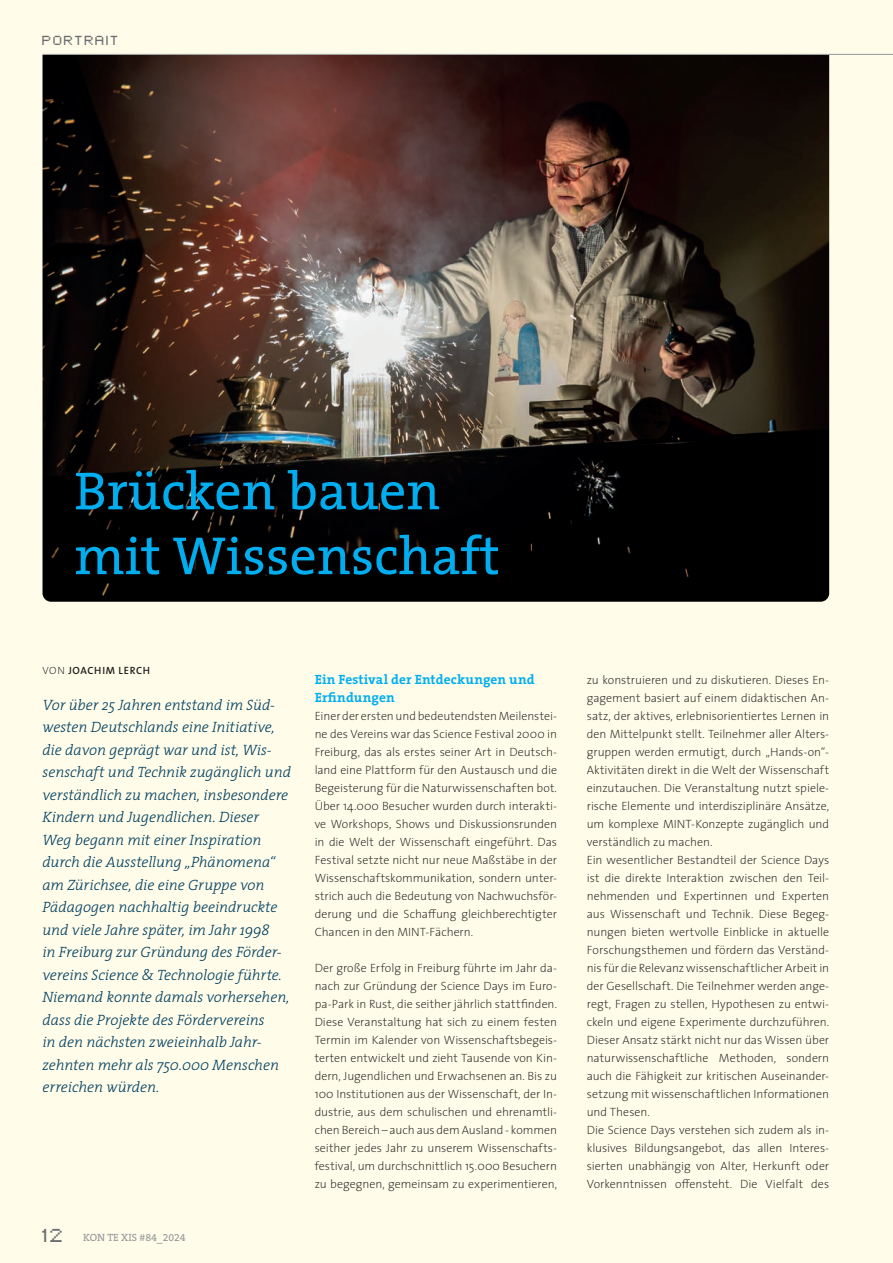
<style>
.page{position:relative;width:893px;height:1263px;background:#fffde9}
.page>*{position:absolute;margin:0;border:0;box-sizing:border-box;transform-origin:0 0}
.t1{font:54px/64.8px "The Serif";color:#00aeef}
.t2{font:italic 300 15px/22.5px "The Serif";letter-spacing:-.005em;color:#003e60}
.t3{font:15px "Pixel FJ8 pt 1 Normal";color:#6c6d70}
.t4{font:700 13.5px/18px "The Serif";letter-spacing:.005em;color:#00aeef}
.t5{font:200 12px/18px "The Sans";color:#231f20;text-align:justify}
.t6{font:10.5px "The Serif B W5 Plain";color:#939598}
.t7{font:600 10.5px "The Sans";letter-spacing:.065em;color:#231f20}
.t8{font:10.5px "Pixel FJ8 pt 1 Normal";letter-spacing:.16em;color:#6c6d70}
.s1{font-weight:200}
</style>
<div class="page">
<img style="left:43px;top:55px;width:786px;height:547px">
<hr style="left:43px;top:54px;width:850px;height:1px;background:#939598">
<p class="t8" style="left:43px;top:32px;width:78px">PORTRAIT</p>
<h1 class="t1" style="left:74px;top:457px;width:427px">Brücken bauen mit Wissenschaft</h1>
<p class="t7" style="left:43px;top:661px;width:109px"><span class="s1">VON</span> JOACHIM LERCH</p>
<p class="t2" style="left:43px;top:693px;width:250px">Vor über 25 Jahren entstand im Süd&shy;westen Deutschlands eine Initiative, die davon geprägt war und ist, Wis&shy;senschaft und Technik zugänglich und verständlich zu machen, insbesondere Kindern und Jugendlichen. Dieser Weg begann mit einer Inspiration durch die Ausstellung „Phänomena“ am Zürichsee, die eine Gruppe von Pädagogen nachhaltig beeindruckte und viele Jahre später, im Jahr 1998<br>in Freiburg zur Gründung des Förder&shy;vereins Science &amp; Technologie führte.<br>Niemand konnte damals vorhersehen, dass die Projekte des Fördervereins<br>in den nächsten zweieinhalb Jahr&shy;zehnten mehr als 750.000 Menschen erreichen würden.</p>
<p class="t3" style="left:43px;top:1223px;width:23px">12</p>
<p class="t6" style="left:83px;top:1231px;width:104px">KON TE XIS #84_2024</p>
<p class="t4" style="left:315px;top:670px;width:222px">Ein Festival der Entdeckungen und<br>Erfindungen</p>
<p class="t5" style="left:315px;top:707px;width:244px">Einer der ersten und bedeutendsten Meilenstei&shy;ne des Vereins war das Science Festival 2000 in Freiburg, das als erstes seiner Art in Deutsch&shy;land eine Plattform für den Austausch und die Begeisterung für die Naturwissenschaften bot.<br>Über 14.000 Besucher wurden durch interakti&shy;ve Workshops, Shows und Diskussionsrunden in die Welt der Wissenschaft eingeführt. Das Festival setzte nicht nur neue Maßstäbe in der Wissenschaftskommunikation, sondern unter&shy;strich auch die Bedeutung von Nachwuchsför&shy;derung und die Schaffung gleichberechtigter Chancen in den MINT-Fächern.</p>
<p class="t5" style="left:315px;top:959px;width:244px">Der große Erfolg in Freiburg führte im Jahr da&shy;nach zur Gründung der Science Days im Euro&shy;pa-Park in Rust, die seither jährlich stattfinden.<br>Diese Veranstaltung hat sich zu einem festen Termin im Kalender von Wissenschaftsbegeis&shy;terten entwickelt und zieht Tausende von Kin&shy;dern, Jugendlichen und Erwachsenen an. Bis zu 100 Institutionen aus der Wissenschaft, der In&shy;dustrie, aus dem schulischen und ehrenamtli&shy;chen Bereich – auch aus dem Ausland - kommen seither jedes Jahr zu unserem Wissenschafts&shy;festival, um durchschnittlich 15.000 Besuchern zu begegnen, gemeinsam zu experimentieren,</p>
<p class="t5" style="left:587px;top:671px;width:244px;text-align:left">zu konstruieren und zu diskutieren. Dieses En&shy;gagement basiert auf einem didaktischen An&shy;satz, der aktives, erlebnisorientiertes Lernen in den Mittelpunkt stellt. Teilnehmer aller Alters&shy;gruppen werden ermutigt, durch „Hands-on“- Aktivitäten direkt in die Welt der Wissenschaft einzutauchen. Die Veranstaltung nutzt spiele&shy;rische Elemente und interdisziplinäre Ansätze, um komplexe MINT-Konzepte zugänglich und verständlich zu machen.<br>Ein wesentlicher Bestandteil der Science Days ist die direkte Interaktion zwischen den Teil&shy;nehmenden und Expertinnen und Experten aus Wissenschaft und Technik. Diese Begeg&shy;nungen bieten wertvolle Einblicke in aktuelle Forschungsthemen und fördern das Verständ&shy;nis für die Relevanz wissenschaftlicher Arbeit in der Gesellschaft. Die Teilnehmer werden ange&shy;regt, Fragen zu stellen, Hypothesen zu entwi&shy;ckeln und eigene Experimente durchzuführen.<br>Dieser Ansatz stärkt nicht nur das Wissen über naturwissenschaftliche Methoden, sondern auch die Fähigkeit zur kritischen Auseinander&shy;setzung mit wissenschaftlichen Informationen und Thesen.<br>Die Science Days verstehen sich zudem als in&shy;klusives Bildungsangebot, das allen Interes&shy;sierten unabhängig von Alter, Herkunft oder Vorkenntnissen offensteht. Die Vielfalt des</p>
</div>
